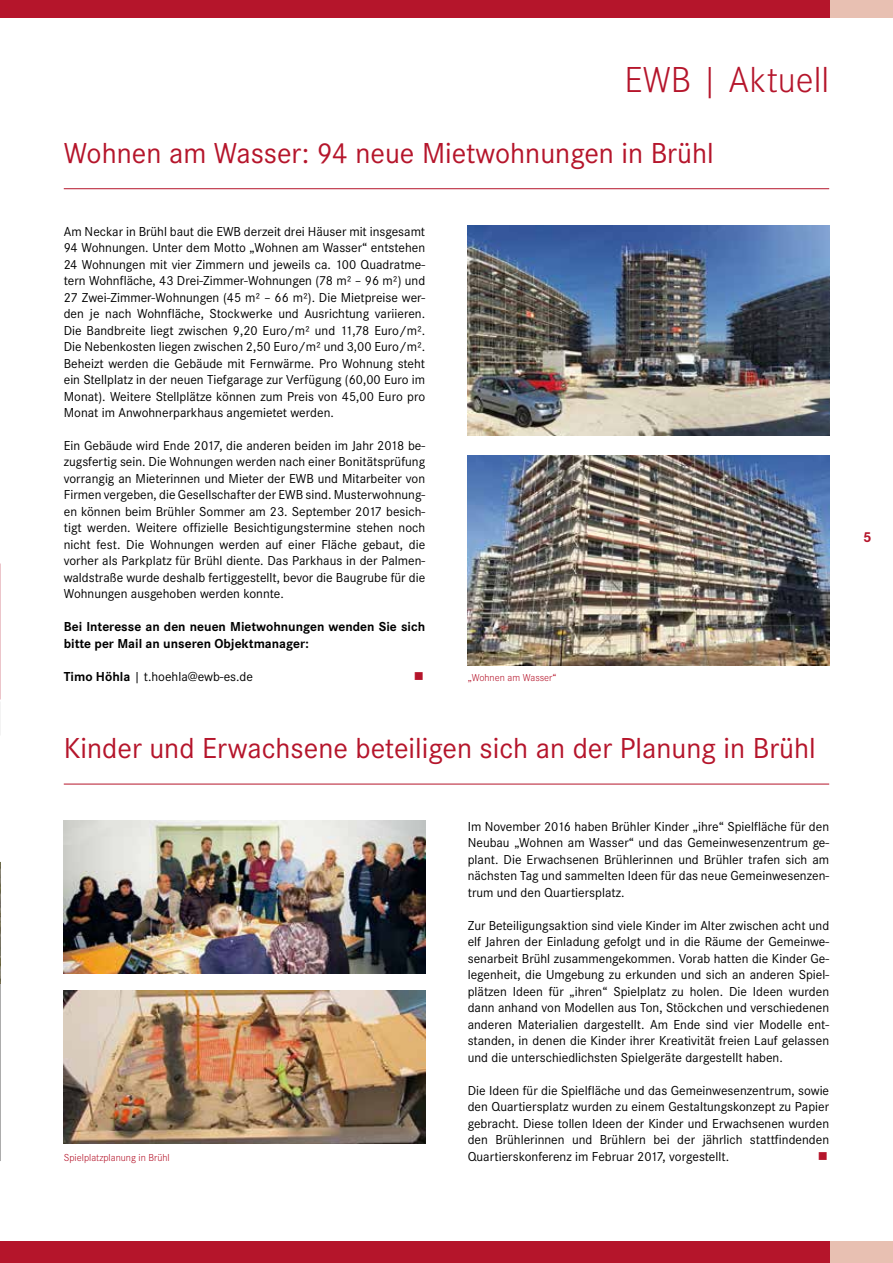
<style>
.page{position:relative;width:893px;height:1263px;background:#fff}
.page>*{position:absolute;margin:0;border:0;box-sizing:border-box;transform-origin:0 0}
.t1{font:300 37.5px "Corporate S";color:#b5152b}
.t2{font:30px "Corporate S";color:#b5152b}
.t3{font:700 15px "Corporate S";color:#b5152b}
.t4{font:13.5px/16.5px "Corporate S";color:#000;text-align:justify}
.t5{font:700 13.5px/16.5px "Corporate S";color:#000}
.t6{font:13.5px "Wingdings";color:#b5152b}
.t7{font:300 10.5px "Corporate S";color:#b5152b}
.s1{font-weight:700}
</style>
<div class="page">
<div style="left:829px;top:0;width:64px;height:17px;background:#e8c0b2"></div>
<div style="left:0;top:0;width:829px;height:17px;background:#b5152b"></div>
<div style="left:829px;top:1242px;width:64px;height:21px;background:#e8c0b2"></div>
<div style="left:0;top:1242px;width:829px;height:21px;background:#b5152b"></div>
<hr style="left:64px;top:188px;width:765px;height:1px;background:#b5152b">
<img style="left:468px;top:225px;width:361px;height:211px">
<img style="left:468px;top:455px;width:361px;height:210px">
<hr style="left:64px;top:784px;width:765px;height:1px;background:#b5152b">
<img style="left:64px;top:821px;width:361px;height:153px">
<img style="left:64px;top:991px;width:361px;height:153px">
<svg style="left:0;top:862px;width:1px;height:299px"></svg>
<h1 class="t1" style="left:624px;top:58px;width:206px">EWB | Aktuell</h1>
<h2 class="t2" style="left:64px;top:136px;width:651px">Wohnen am Wasser: 94 neue Mietwohnungen in Brühl</h2>
<p class="t4" style="left:64px;top:223px;width:363px">Am Neckar in Brühl baut die EWB derzeit drei Häuser mit insgesamt 94 Wohnungen. Unter dem Motto „Wohnen am Wasser“ entstehen 24 Wohnungen mit vier Zimmern und jeweils ca. 100 Quadratme&shy;tern Wohnfläche, 43 Drei-Zimmer-Wohnungen (78 m² – 96 m²) und 27 Zwei-Zimmer-Wohnungen (45 m² – 66 m²). Die Mietpreise wer&shy;den je nach Wohnfläche, Stockwerke und Ausrichtung variieren.<br>Die Bandbreite liegt zwischen 9,20 Euro/m² und 11,78 Euro/m².<br>Die Nebenkosten liegen zwischen 2,50 Euro/m² und 3,00 Euro/m².<br>Beheizt werden die Gebäude mit Fernwärme. Pro Wohnung steht ein Stellplatz in der neuen Tiefgarage zur Verfügung (60,00 Euro im Monat). Weitere Stellplätze können zum Preis von 45,00 Euro pro Monat im Anwohnerparkhaus angemietet werden.</p>
<p class="t4" style="left:64px;top:437px;width:363px">Ein Gebäude wird Ende 2017, die anderen beiden im Jahr 2018 be&shy;zugsfertig sein. Die Wohnungen werden nach einer Bonitätsprüfung vorrangig an Mieterinnen und Mieter der EWB und Mitarbeiter von Firmen vergeben, die Gesellschafter der EWB sind. Musterwohnung&shy;en können beim Brühler Sommer am 23. September 2017 besich&shy;tigt werden. Weitere offizielle Besichtigungstermine stehen noch nicht fest. Die Wohnungen werden auf einer Fläche gebaut, die vorher als Parkplatz für Brühl diente. Das Parkhaus in der Palmen&shy;waldstraße wurde deshalb fertiggestellt, bevor die Baugrube für die Wohnungen ausgehoben werden konnte.</p>
<p class="t5" style="left:64px;top:619px;width:363px">Bei Interesse an den neuen Mietwohnungen wenden Sie sich bitte per Mail an unseren Objektmanager:</p>
<p class="t4" style="left:64px;top:668px;width:191px"><span class="s1">Timo Höhla</span> | t.hoehla@ewb-es.de</p>
<p class="t6" style="left:414px;top:669px;width:12px">■</p>
<p class="t7" style="left:468px;top:671px;width:90px">„Wohnen am Wasser“</p>
<h2 class="t2" style="left:64px;top:731px;width:753px">Kinder und Erwachsene beteiligen sich an der Planung in Brühl</h2>
<p class="t7" style="left:64px;top:1152px;width:107px">Spielplatzplanung in Brühl</p>
<p class="t4" style="left:468px;top:818px;width:363px">Im November 2016 haben Brühler Kinder „ihre“ Spielfläche für den Neubau „Wohnen am Wasser“ und das Gemeinwesenzentrum ge&shy;plant. Die Erwachsenen Brühlerinnen und Brühler trafen sich am nächsten Tag und sammelten Ideen für das neue Gemeinwesenzen&shy;trum und den Quartiersplatz.</p>
<p class="t4" style="left:468px;top:917px;width:363px">Zur Beteiligungsaktion sind viele Kinder im Alter zwischen acht und elf Jahren der Einladung gefolgt und in die Räume der Gemeinwe&shy;senarbeit Brühl zusammengekommen. Vorab hatten die Kinder Ge&shy;legenheit, die Umgebung zu erkunden und sich an anderen Spiel&shy;plätzen Ideen für „ihren“ Spielplatz zu holen. Die Ideen wurden dann anhand von Modellen aus Ton, Stöckchen und verschiedenen anderen Materialien dargestellt. Am Ende sind vier Modelle ent&shy;standen, in denen die Kinder ihrer Kreativität freien Lauf gelassen und die unterschiedlichsten Spielgeräte dargestellt haben.</p>
<p class="t4" style="left:468px;top:1082px;width:363px">Die Ideen für die Spielfläche und das Gemeinwesenzentrum, sowie den Quartiersplatz wurden zu einem Gestaltungskonzept zu Papier gebracht. Diese tollen Ideen der Kinder und Erwachsenen wurden den Brühlerinnen und Brühlern bei der jährlich stattfindenden Quartierskonferenz im Februar 2017, vorgestellt.</p>
<p class="t6" style="left:818px;top:1149px;width:12px">■</p>
<p class="t3" style="left:863px;top:529px;width:10px">5</p>
</div>
